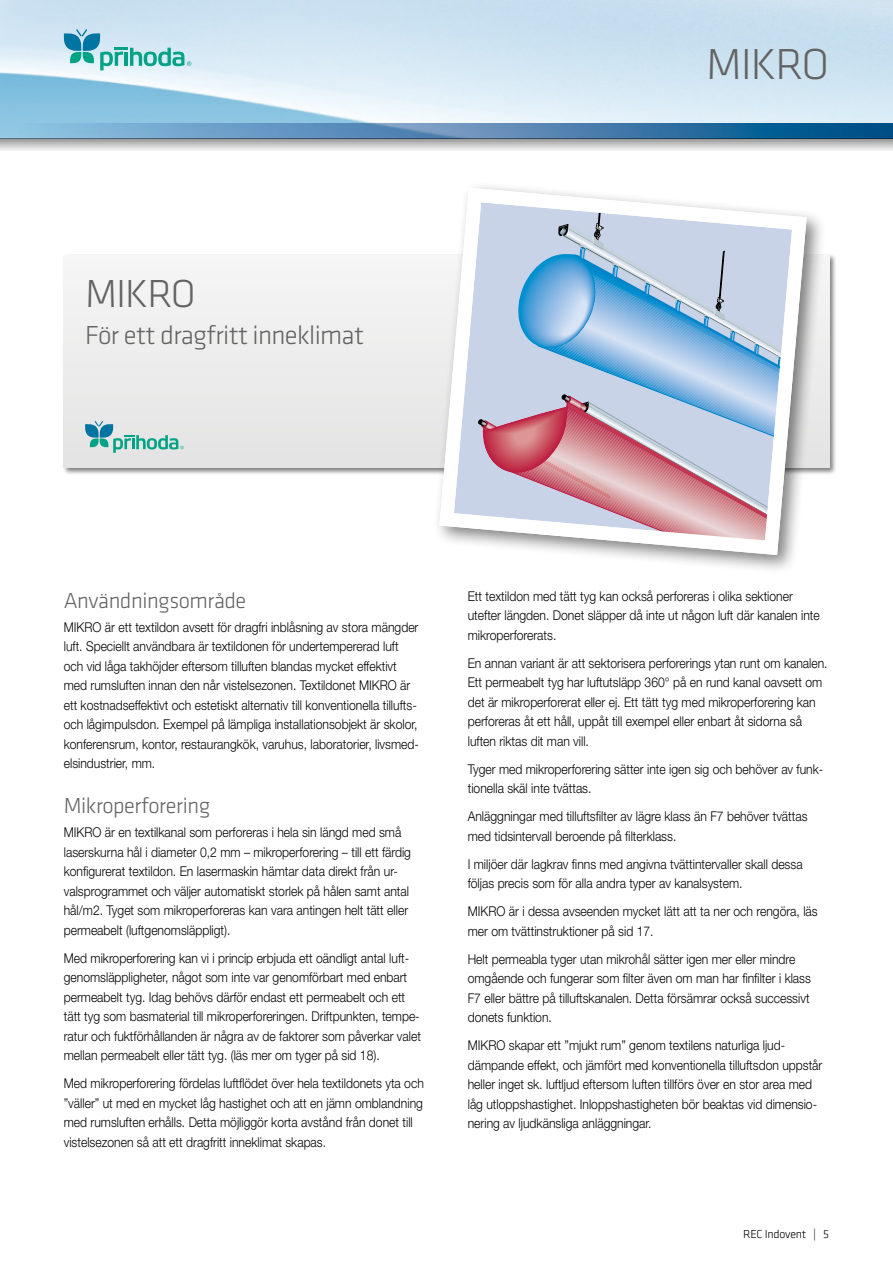
<style>
.page{position:relative;width:893px;height:1263px;background:#fff}
.page>*{position:absolute;margin:0;border:0;box-sizing:border-box;transform-origin:0 0}
.t1{font:300 45px "Klavika";letter-spacing:-.025em;color:#646363}
.t2{font:300 40.5px "Klavika";letter-spacing:-.025em;color:#646363}
.t3{font:300 27px "Klavika";letter-spacing:-.025em;color:#646363}
.t4{font:300 22.5px "Klavika";letter-spacing:-.02em;color:#646363}
.t5{font:300 13.5px/19.5px "Helvetica Neue LT Std";color:#000;scale:.9 1}
.t6{font:300 12px "Klavika";letter-spacing:-.02em;color:#000}
</style>
<div class="page">
<svg style="left:0;top:123px;width:893px;height:15px;background:#5089b6"></svg>
<svg style="left:0;top:138px;width:893px;height:13px;background:#bcbfc0"></svg>
<svg style="left:64px;top:29px;width:127px;height:41px;background:#99d0d7"></svg>
<div style="left:62px;top:254px;width:775px;height:221px;background:#000;opacity:.5"></div>
<div style="left:64px;top:255px;width:765px;height:213px;background:#ededed"></div>
<div style="left:432px;top:181px;width:395px;height:394px;background:#000;opacity:.5"></div>
<svg style="left:432px;top:181px;width:382px;height:381px"></svg>
<svg style="left:85px;top:421px;width:99px;height:32px"></svg>
<h2 class="t2" style="left:85px;top:271px;width:112px">MIKRO</h2>
<h3 class="t3" style="left:85px;top:321px;width:280px">För ett dragfritt inneklimat</h3>
<h1 class="t1" style="left:706px;top:39px;width:125px">MIKRO</h1>
<h3 class="t4" style="left:64px;top:588px;width:184px">Användningsområde</h3>
<p class="t5" style="left:64px;top:617px;width:396px">MIKRO är ett textildon avsett för dragfri inblåsning av stora mängder luft. Speciellt användbara är textildonen för undertempererad luft och vid låga takhöjder eftersom tilluften blandas mycket effektivt med rumsluften innan den når vistelsezonen. Textildonet MIKRO är ett kostnadseffektivt och estetiskt alternativ till konventionella tillufts&shy;och lågimpulsdon. Exempel på lämpliga installationsobjekt är skolor, konferensrum, kontor, restaurangkök, varuhus, laboratorier, livsmed&shy;elsindustrier, mm.</p>
<h3 class="t4" style="left:64px;top:793px;width:148px">Mikroperforering</h3>
<p class="t5" style="left:64px;top:822px;width:387px">MIKRO är en textilkanal som perforeras i hela sin längd med små laserskurna hål i diameter 0,2 mm – mikroperforering – till ett färdig konfigurerat textildon. En lasermaskin hämtar data direkt från ur&shy;valsprogrammet och väljer automatiskt storlek på hålen samt antal hål/m2. Tyget som mikroperforeras kan vara antingen helt tätt eller permeabelt (luftgenomsläppligt).</p>
<p class="t5" style="left:64px;top:948px;width:398px">Med mikroperforering kan vi i princip erbjuda ett oändligt antal luft&shy;genomsläppligheter, något som inte var genomförbart med enbart permeabelt tyg. Idag behövs därför endast ett permeabelt och ett tätt tyg som basmaterial till mikroperforeringen. Driftpunkten, tempe&shy;ratur och fuktförhållanden är några av de faktorer som påverkar valet mellan permeabelt eller tätt tyg. (läs mer om tyger på sid 18).</p>
<p class="t5" style="left:64px;top:1073px;width:402px">Med mikroperforering fördelas luftflödet över hela textildonets yta och ”väller” ut med en mycket låg hastighet och att en jämn omblandning med rumsluften erhålls. Detta möjliggör korta avstånd från donet till vistelsezonen så att ett dragfritt inneklimat skapas.</p>
<p class="t5" style="left:468px;top:586px;width:393px">Ett textildon med tätt tyg kan också perforeras i olika sektioner utefter längden. Donet släpper då inte ut någon luft där kanalen inte mikroperforerats.</p>
<p class="t5" style="left:468px;top:653px;width:401px">En annan variant är att sektorisera perforerings ytan runt om kanalen.<br>Ett permeabelt tyg har luftutsläpp 360° på en rund kanal oavsett om det är mikroperforerat eller ej. Ett tätt tyg med mikroperforering kan perforeras åt ett håll, uppåt till exempel eller enbart åt sidorna så luften riktas dit man vill.</p>
<p class="t5" style="left:468px;top:759px;width:397px">Tyger med mikroperforering sätter inte igen sig och behöver av funk&shy;tionella skäl inte tvättas.</p>
<p class="t5" style="left:468px;top:806px;width:379px">Anläggningar med tilluftsfilter av lägre klass än F7 behöver tvättas med tidsintervall beroende på filterklass.</p>
<p class="t5" style="left:468px;top:854px;width:374px">I miljöer där lagkrav finns med angivna tvättintervaller skall dessa följas precis som för alla andra typer av kanalsystem.</p>
<p class="t5" style="left:468px;top:901px;width:390px">MIKRO är i dessa avseenden mycket lätt att ta ner och rengöra, läs mer om tvättinstruktioner på sid 17.</p>
<p class="t5" style="left:468px;top:949px;width:383px">Helt permeabla tyger utan mikrohål sätter igen mer eller mindre omgående och fungerar som filter även om man har finfilter i klass F7 eller bättre på tilluftskanalen. Detta försämrar också successivt donets funktion.</p>
<p class="t5" style="left:468px;top:1035px;width:396px">MIKRO skapar ett ”mjukt rum” genom textilens naturliga ljud&shy;dämpande effekt, och jämfört med konventionella tilluftsdon uppstår heller inget sk. luftljud eftersom luften tillförs över en stor area med låg utloppshastighet. Inloppshastigheten bör beaktas vid dimensio&shy;nering av ljudkänsliga anläggningar.</p>
<p class="t6" style="left:743px;top:1228px;width:87px">REC Indovent | 5</p>
</div>
